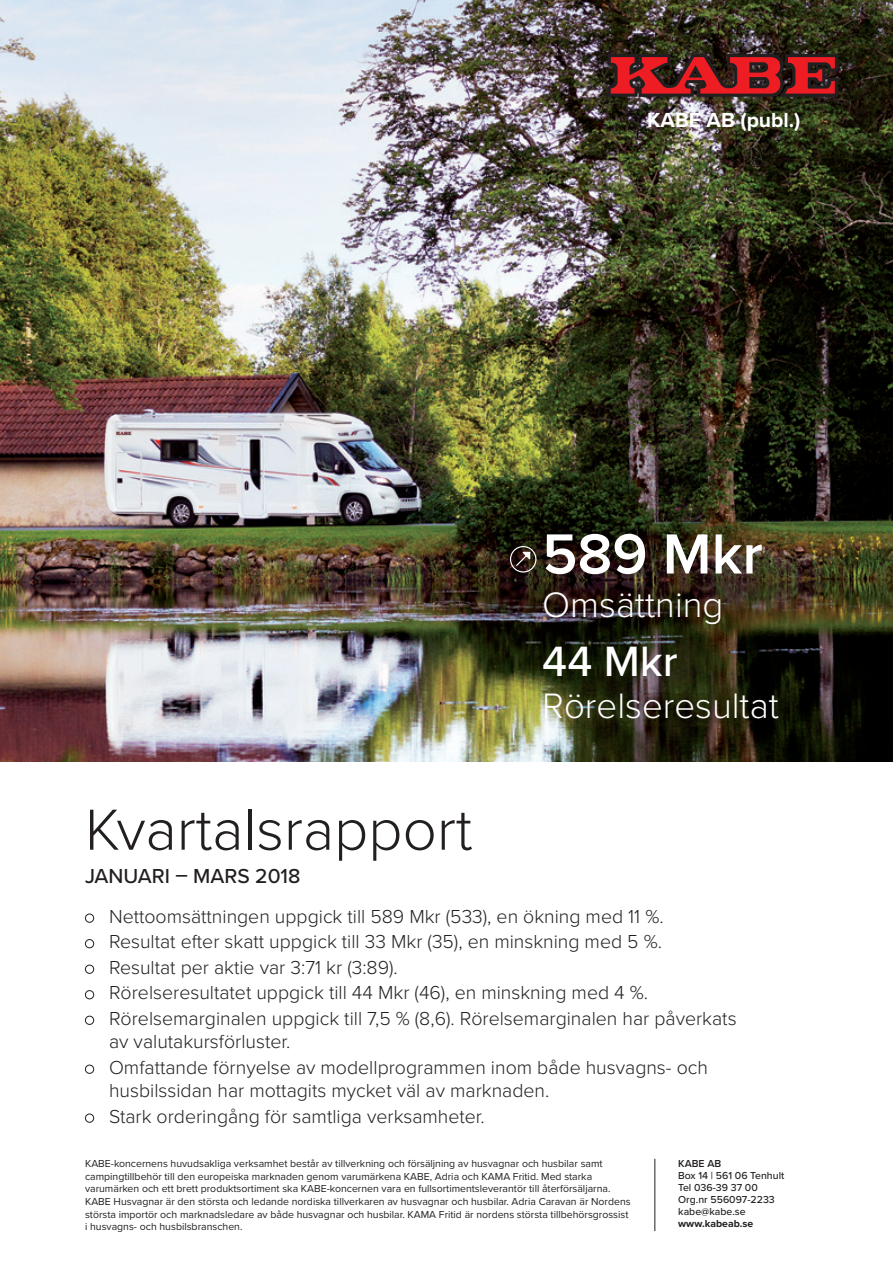
<style>
.page{position:relative;width:893px;height:1263px;background:#fff}
.page>*{position:absolute;margin:0;border:0;box-sizing:border-box;transform-origin:0 0}
.t1{font:300 60px "Proxima Nova";color:#231f20}
.t2{font:600 58.65px "Proxima Nova";color:#fff}
.t3{font:500 43.95px "Proxima Nova";color:#fff}
.t4{font:300 36.6px "Proxima Nova";color:#fff}
.t5{font:500 21px "Proxima Nova";color:#231f20}
.t6{font:700 21px "Proxima Nova";color:#fff}
.t7{font:300 19.5px/25.5px "Proxima Nova";color:#231f20}
.t8{font:10.5px/12.6px "Proxima Nova";color:#231f20}
.t9{font:500 10.5px/12px "Proxima Nova";color:#231f20}
.t10{font:700 10.5px "Proxima Nova";color:#231f20}
.t11{font:600 10.5px "Proxima Nova";color:#231f20}
</style>
<div class="page">
<img style="left:0;top:0;width:893px;height:761px">
<svg style="left:608px;top:54px;width:230px;height:43px;background:#801f21"></svg>
<div style="left:85px;top:914px;width:9px;height:9px;border:1px solid #231f20;border-radius:50%"></div>
<div style="left:85px;top:939px;width:9px;height:9px;border:1px solid #231f20;border-radius:50%"></div>
<div style="left:85px;top:965px;width:9px;height:9px;border:1px solid #231f20;border-radius:50%"></div>
<div style="left:85px;top:990px;width:9px;height:9px;border:1px solid #231f20;border-radius:50%"></div>
<div style="left:85px;top:1016px;width:9px;height:9px;border:1px solid #231f20;border-radius:50%"></div>
<div style="left:85px;top:1065px;width:9px;height:9px;border:1px solid #231f20;border-radius:50%"></div>
<div style="left:85px;top:1113px;width:9px;height:10px;border:1px solid #231f20;border-radius:50%"></div>
<div style="left:510px;top:546px;width:26px;height:26px;border:1px solid #fff;border-radius:50%"></div>
<svg style="left:515px;top:551px;width:17px;height:16px"></svg>
<hr style="left:654px;top:1159px;width:1px;height:72px;background:#231f20">
<h3 class="t6" style="left:647px;top:105px;width:155px">KABE AB (publ.)</h3>
<h2 class="t2" style="left:542px;top:510px;width:222px">589 Mkr</h2>
<h3 class="t4" style="left:542px;top:578px;width:183px">Omsättning</h3>
<h3 class="t3" style="left:542px;top:629px;width:137px">44 Mkr</h3>
<h3 class="t4" style="left:542px;top:678px;width:238px">Rörelseresultat</h3>
<h1 class="t1" style="left:85px;top:785px;width:389px">Kvartalsrapport</h1>
<h3 class="t5" style="left:85px;top:861px;width:217px">JANUARI – MARS 2018</h3>
<p class="t7" style="left:109px;top:902px;width:629px">Nettoomsättningen uppgick till 589 Mkr (533), en ökning med 11 %.<br>Resultat efter skatt uppgick till 33 Mkr (35), en minskning med 5 %.<br>Resultat per aktie var 3:71 kr (3:89).<br>Rörelseresultatet uppgick till 44 Mkr (46), en minskning med 4 %.<br>Rörelsemarginalen uppgick till 7,5 % (8,6). Rörelsemarginalen har påverkats</p>
<h3 class="t7" style="left:109px;top:1028px;width:601px">av valutakursförluster.<br>Omfattande förnyelse av modellprogrammen inom både husvagns- och</h3>
<h3 class="t7" style="left:109px;top:1077px;width:442px">husbilssidan har mottagits mycket väl av marknaden.<br>Stark orderingång för samtliga verksamheter.</h3>
<p class="t8" style="left:85px;top:1157px;width:547px">KABE-koncernens huvudsakliga verksamhet består av tillverkning och försäljning av husvagnar och husbilar samt campingtillbehör till den europeiska marknaden genom varumärkena KABE, Adria och KAMA Fritid. Med starka varumärken och ett brett produktsortiment ska KABE-koncernen vara en fullsortimentsleverantör till återförsäljarna.<br>KABE Husvagnar är den största och ledande nordiska tillverkaren av husvagnar och husbilar. Adria Caravan är Nordens största importör och marknadsledare av både husvagnar och husbilar. KAMA Fritid är nordens största tillbehörsgrossist i husvagns- och husbilsbranschen.</p>
<p class="t11" style="left:678px;top:1156px;width:45px">KABE AB</p>
<p class="t9" style="left:678px;top:1169px;width:108px">Box 14 | 561 06 Tenhult<br>Tel 036-39 37 00<br>Org.nr 556097-2233 kabe@kabe.se</p>
<p class="t10" style="left:678px;top:1216px;width:77px">www.kabeab.se</p>
</div>
